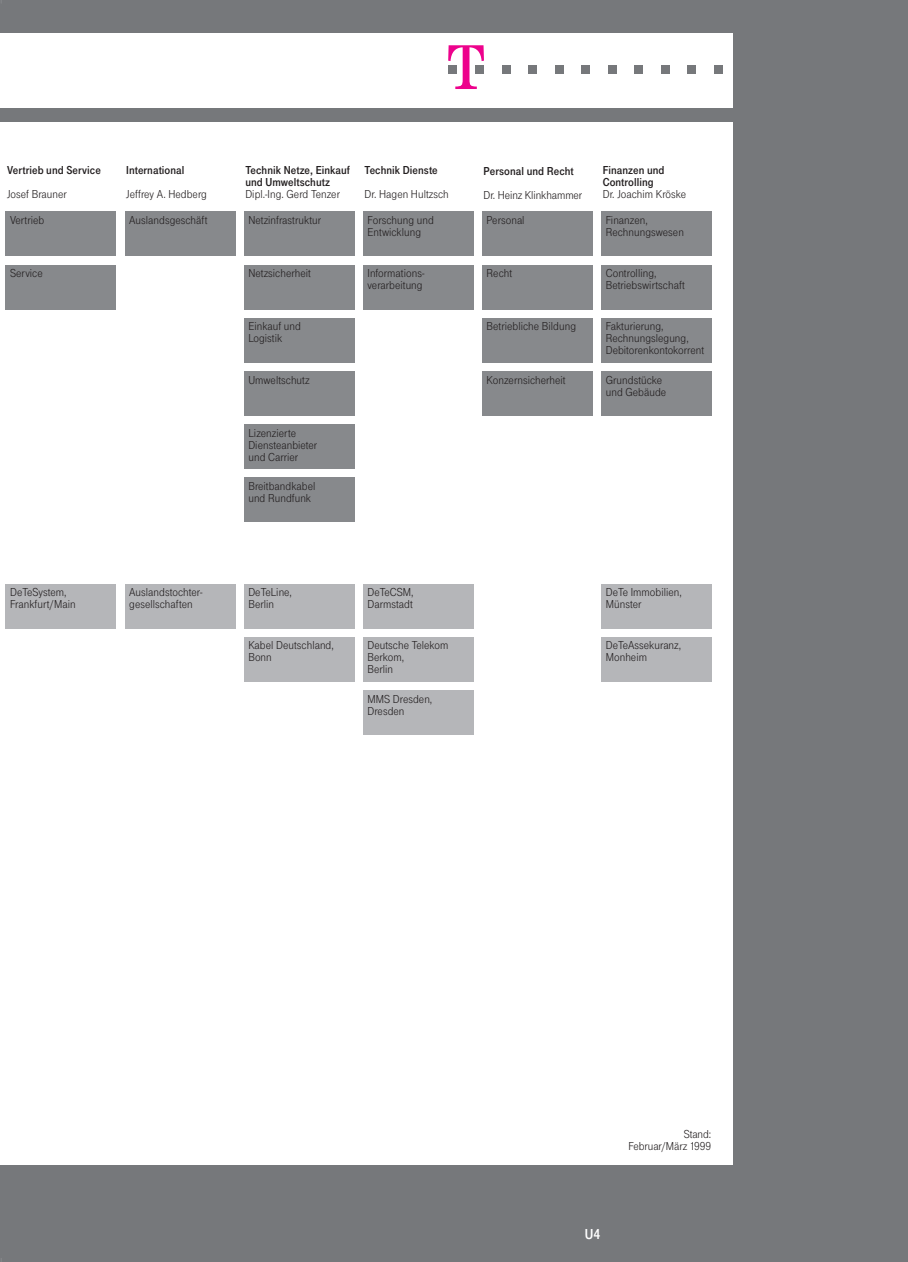
<style>
.page{position:relative;width:908px;height:1262px;background:#fff}
.page>*{position:absolute;margin:0;border:0;box-sizing:border-box;transform-origin:0 0}
.t1{font:63.15px "Tele Logo";color:#76787b}
.t2{font:15px "Tele Grotesk Fett";color:#fff}
.t3{font:12px/12px "Tele Grotesk Norm";letter-spacing:.005em;color:#231f20}
.t4{font:12px/12px "Tele Grotesk Fett";letter-spacing:.005em;color:#231f20}
.s1{color:#ed028c}
</style>
<div class="page">
<div style="left:0;top:0;width:908px;height:1261px;background:#76787b"></div>
<div style="left:0;top:123px;width:733px;height:1042px;background:#fff"></div>
<div style="left:0;top:33px;width:733px;height:74px;background:#fff"></div>
<div style="left:6px;top:211px;width:110px;height:45px;background:#87898c"></div>
<div style="left:6px;top:265px;width:110px;height:44px;background:#87898c"></div>
<div style="left:6px;top:584px;width:110px;height:44px;background:#b5b6b9"></div>
<div style="left:125px;top:211px;width:110px;height:45px;background:#87898c"></div>
<div style="left:244px;top:211px;width:110px;height:45px;background:#87898c"></div>
<div style="left:244px;top:265px;width:110px;height:44px;background:#87898c"></div>
<div style="left:244px;top:318px;width:110px;height:44px;background:#87898c"></div>
<div style="left:244px;top:371px;width:110px;height:45px;background:#87898c"></div>
<div style="left:244px;top:424px;width:110px;height:45px;background:#87898c"></div>
<div style="left:244px;top:477px;width:110px;height:45px;background:#87898c"></div>
<div style="left:244px;top:584px;width:110px;height:44px;background:#b5b6b9"></div>
<div style="left:125px;top:584px;width:110px;height:44px;background:#b5b6b9"></div>
<div style="left:244px;top:637px;width:110px;height:44px;background:#b5b6b9"></div>
<div style="left:363px;top:211px;width:110px;height:45px;background:#87898c"></div>
<div style="left:363px;top:265px;width:110px;height:44px;background:#87898c"></div>
<div style="left:482px;top:211px;width:110px;height:45px;background:#87898c"></div>
<div style="left:482px;top:265px;width:110px;height:44px;background:#87898c"></div>
<div style="left:482px;top:318px;width:110px;height:44px;background:#87898c"></div>
<div style="left:482px;top:371px;width:110px;height:45px;background:#87898c"></div>
<div style="left:363px;top:584px;width:110px;height:44px;background:#b5b6b9"></div>
<div style="left:363px;top:637px;width:110px;height:44px;background:#b5b6b9"></div>
<div style="left:363px;top:690px;width:110px;height:44px;background:#b5b6b9"></div>
<div style="left:601px;top:211px;width:110px;height:45px;background:#87898c"></div>
<div style="left:601px;top:265px;width:110px;height:44px;background:#87898c"></div>
<div style="left:601px;top:318px;width:110px;height:44px;background:#87898c"></div>
<div style="left:601px;top:371px;width:110px;height:45px;background:#87898c"></div>
<div style="left:601px;top:584px;width:110px;height:44px;background:#b5b6b9"></div>
<div style="left:601px;top:637px;width:110px;height:44px;background:#b5b6b9"></div>
<h1 class="t1" style="left:439px;top:44px;width:294px">!<span class="s1">"</span>§=========</h1>
<p class="t4" style="left:7px;top:165px;width:95px">Vertrieb und Service</p>
<p class="t3" style="left:7px;top:189px;width:61px">Josef Brauner</p>
<p class="t4" style="left:126px;top:165px;width:60px">International</p>
<p class="t3" style="left:126px;top:189px;width:82px">Jeffrey A. Hedberg</p>
<p class="t4" style="left:245px;top:164px;width:106px">Technik Netze, Einkauf und Umweltschutz</p>
<p class="t3" style="left:245px;top:188px;width:96px">Dipl.-Ing. Gerd Tenzer</p>
<p class="t4" style="left:364px;top:165px;width:75px">Technik Dienste</p>
<p class="t3" style="left:364px;top:189px;width:86px">Dr. Hagen Hultzsch</p>
<p class="t4" style="left:483px;top:165px;width:92px">Personal und Recht</p>
<p class="t3" style="left:483px;top:189px;width:100px">Dr. Heinz Klinkhammer</p>
<p class="t4" style="left:602px;top:165px;width:63px">Finanzen und<br>Controlling</p>
<p class="t3" style="left:602px;top:189px;width:85px">Dr. Joachim Kröske</p>
<p class="t3" style="left:10px;top:215px;width:36px">Vertrieb</p>
<p class="t3" style="left:10px;top:268px;width:34px">Service</p>
<p class="t3" style="left:129px;top:215px;width:80px">Auslandsgeschäft</p>
<p class="t3" style="left:248px;top:215px;width:74px">Netzinfrastruktur</p>
<p class="t3" style="left:248px;top:268px;width:64px">Netzsicherheit</p>
<p class="t3" style="left:248px;top:321px;width:54px">Einkauf und<br>Logistik</p>
<p class="t3" style="left:248px;top:374px;width:63px">Umweltschutz</p>
<p class="t3" style="left:367px;top:215px;width:68px">Forschung und<br>Entwicklung</p>
<p class="t3" style="left:367px;top:268px;width:58px">Informations&shy;verarbeitung</p>
<p class="t3" style="left:486px;top:215px;width:39px">Personal</p>
<p class="t3" style="left:486px;top:268px;width:27px">Recht</p>
<p class="t3" style="left:486px;top:321px;width:91px">Betriebliche Bildung</p>
<p class="t3" style="left:486px;top:374px;width:81px">Konzernsicherheit</p>
<p class="t3" style="left:605px;top:215px;width:80px">Finanzen,<br>Rechnungswesen</p>
<p class="t3" style="left:605px;top:268px;width:81px">Controlling,<br>Betriebswirtschaft</p>
<p class="t3" style="left:605px;top:321px;width:100px">Fakturierung,<br>Rechnungslegung,<br>Debitorenkontokorrent</p>
<p class="t3" style="left:605px;top:374px;width:62px">Grundstücke und Gebäude</p>
<p class="t3" style="left:248px;top:427px;width:70px">Lizenzierte<br>Diensteanbieter und Carrier</p>
<p class="t3" style="left:248px;top:480px;width:69px">Breitbandkabel und Rundfunk</p>
<p class="t3" style="left:10px;top:587px;width:67px">DeTeSystem,<br>Frankfurt/Main</p>
<p class="t3" style="left:129px;top:587px;width:75px">Auslandstochter&shy;gesellschaften</p>
<p class="t3" style="left:248px;top:587px;width:45px">DeTeLine,<br>Berlin</p>
<p class="t3" style="left:248px;top:640px;width:87px">Kabel Deutschland,<br>Bonn</p>
<p class="t3" style="left:367px;top:587px;width:48px">DeTeCSM,<br>Darmstadt</p>
<p class="t3" style="left:367px;top:640px;width:82px">Deutsche Telekom<br>Berkom,<br>Berlin</p>
<p class="t3" style="left:367px;top:693px;width:66px">MMS Dresden,<br>Dresden</p>
<p class="t3" style="left:605px;top:587px;width:78px">DeTe Immobilien,<br>Münster</p>
<p class="t3" style="left:605px;top:640px;width:77px">DeTeAssekuranz,<br>Monheim</p>
<p class="t3" style="left:628px;top:1128px;width:84px;text-align:right">Stand:<br>Februar/März 1999</p>
<p class="t2" style="left:585px;top:1228px;width:17px">U4</p>
</div>
